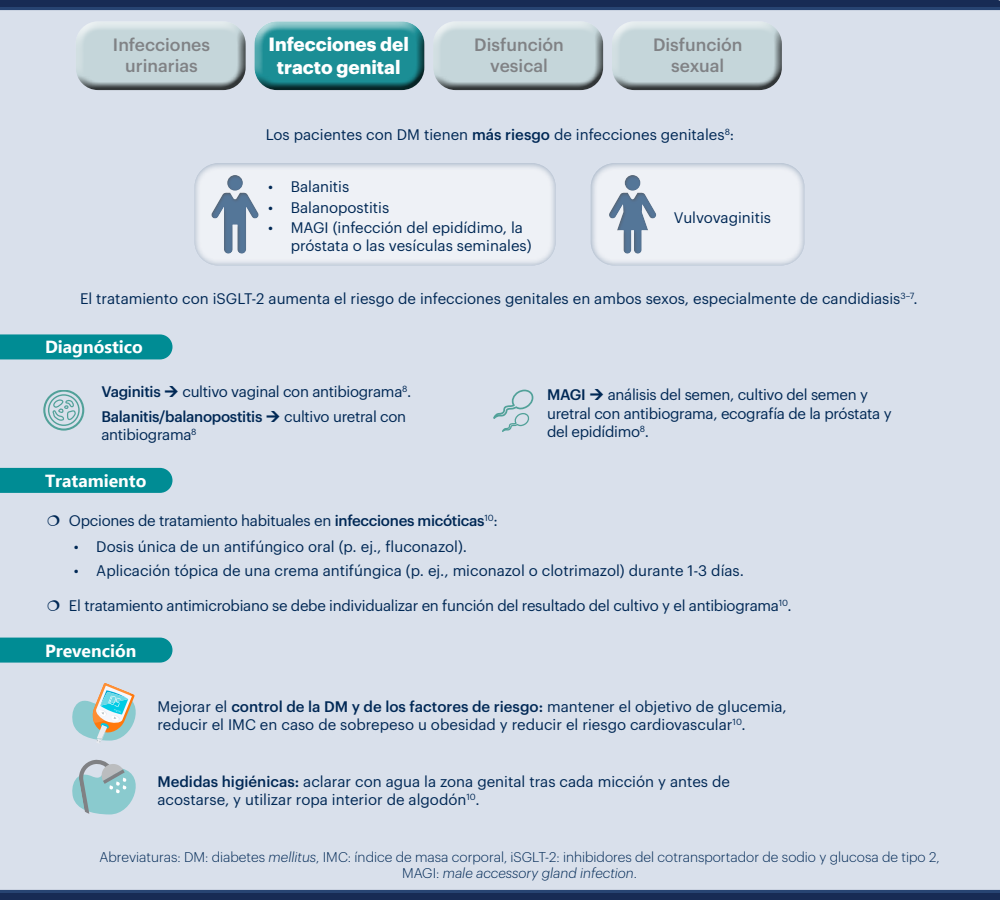
<style>
.page{position:relative;width:1000px;height:900px;background:#fff}
.page>*{position:absolute;margin:0;border:0;box-sizing:border-box;transform-origin:0 0}
.t1{font:700 18.75px/22.5px "Graphik";color:#fff;text-align:center}
.t2{font:500 17.5px/21px "Graphik";color:#808285;text-align:center}
.t3{font:700 17.5px "Ebrima";color:#fff}
.t4{font:15px/18px "Graphik";color:#002855}
.t5{font:15px/18.8px "Graphik";letter-spacing:-.02em;color:#002855}
.t6{font:500 15px "Graphik";letter-spacing:-.02em;color:#002855}
.t7{font:300 13.75px/16.5px "Graphik";color:#002855;text-align:center}
.s1{font-weight:500}
.s2{font-style:italic}
</style>
<div class="page">
<div style="left:0;top:0;width:1000px;height:7px;background:#172b54"></div>
<div style="left:0;top:893px;width:1000px;height:7px;background:#172b54"></div>
<div style="left:0;top:7px;width:1000px;height:886px;background:#d9e0eb"></div>
<div style="left:72px;top:27px;width:183px;height:71px;background:#000;opacity:.75"></div>
<div style="left:429px;top:27px;width:183px;height:71px;background:#000;opacity:.75"></div>
<div style="left:245px;top:12px;width:183px;height:72px;background:#fff;opacity:.75"></div>
<div style="left:250px;top:27px;width:183px;height:71px;background:#000;opacity:.75"></div>
<div style="left:603px;top:12px;width:183px;height:72px;background:#d9e0eb"></div>
<div style="left:608px;top:27px;width:183px;height:71px;background:#000;opacity:.75"></div>
<div style="left:0;top:334px;width:172px;height:25px;background:#008c94"></div>
<div style="left:0;top:468px;width:172px;height:25px;background:#008c94"></div>
<div style="left:0;top:638px;width:172px;height:25px;background:#008c94"></div>
<div style="left:184px;top:154px;width:383px;height:113px;background:#002855;opacity:.75"></div>
<div style="left:201px;top:166px;width:71px;height:88px;background:#000;opacity:.75"></div>
<div style="left:580px;top:154px;width:236px;height:113px;background:#002855;opacity:.75"></div>
<div style="left:597px;top:166px;width:71px;height:88px;background:#000;opacity:.75"></div>
<svg style="left:43px;top:390px;width:41px;height:41px"></svg>
<svg style="left:493px;top:390px;width:41px;height:42px"></svg>
<svg style="left:72px;top:759px;width:64px;height:56px"></svg>
<svg style="left:72px;top:683px;width:64px;height:60px"></svg>
<p class="t1" style="left:268px;top:32px;width:142px">Infecciones del tracto genital</p>
<p class="t2" style="left:653px;top:33px;width:91px">Disfunción sexual</p>
<p class="t2" style="left:113px;top:33px;width:99px">Infecciones urinarias</p>
<p class="t2" style="left:474px;top:33px;width:91px">Disfunción vesical</p>
<p class="t4" style="left:266px;top:124px;width:470px">Los pacientes con DM tienen <span class="s1">más riesgo</span> de infecciones genitales<sup>8</sup>:</p>
<p class="t4" style="left:268px;top:177px;width:83px">• Balanitis</p>
<p class="t4" style="left:268px;top:197px;width:123px">• Balanopostitis</p>
<p class="t4" style="left:291px;top:218px;width:242px;text-indent:-22px">• MAGI (infección del epidídimo, la próstata o las vesículas seminales)</p>
<p class="t4" style="left:674px;top:208px;width:99px">Vulvovaginitis</p>
<p class="t4" style="left:80px;top:288px;width:839px">El tratamiento con iSGLT-2 aumenta el riesgo de infecciones genitales en ambos sexos, especialmente de candidiasis<sup>3–7</sup>.</p>
<p class="t3" style="left:45px;top:333px;width:99px">Diagnóstico</p>
<p class="t5" style="left:101px;top:378px;width:311px;line-height:25px;text-indent:81px">cultivo vaginal con antibiograma<sup>8</sup>.<br><span class="s1">Balanitis/balanopostitis</span></p>
<p class="t6" style="left:101px;top:380px;width:61px">Vaginitis</p>
<p class="t5" style="left:284px;top:406px;width:124px">cultivo uretral con</p>
<p class="t5" style="left:101px;top:424px;width:97px">antibiograma<sup>8</sup></p>
<p class="t3" style="left:45px;top:467px;width:103px">Tratamiento</p>
<p class="t5" style="left:69px;top:510px;width:430px">Opciones de tratamiento habituales en <span class="s1">infecciones micóticas</span><sup>10</sup>:</p>
<p class="t5" style="left:547px;top:384px;width:346px;text-indent:61px">análisis del semen, cultivo del semen y uretral con antibiograma, ecografía de la próstata y del epidídimo<sup>8</sup>.</p>
<p class="t6" style="left:547px;top:383px;width:40px">MAGI</p>
<p class="t4" style="left:74px;top:537px;width:395px">• Dosis única de un antifúngico oral (p. ej., fluconazol).</p>
<p class="t4" style="left:74px;top:561px;width:672px">• Aplicación tópica de una crema antifúngica (p. ej., miconazol o clotrimazol) durante 1-3 días.</p>
<p class="t5" style="left:69px;top:595px;width:724px">El tratamiento antimicrobiano se debe individualizar en función del resultado del cultivo y el antibiograma<sup>10</sup>.</p>
<p class="t3" style="left:45px;top:637px;width:93px">Prevención</p>
<p class="t4" style="left:157px;top:697px;width:631px">Mejorar el <span class="s1">control de la DM y de los factores de riesgo:</span> mantener el objetivo de glucemia, reducir el IMC en caso de sobrepeso u obesidad y reducir el riesgo cardiovascular<sup>10</sup>.</p>
<p class="t4" style="left:158px;top:771px;width:574px"><span class="s1">Medidas higiénicas:</span> aclarar con agua la zona genital tras cada micción y antes de acostarse, y utilizar ropa interior de algodón<sup>10</sup>.</p>
<p class="t7" style="left:100px;top:848px;width:842px">Abreviaturas: DM: diabetes <span class="s2">mellitus</span>, IMC: índice de masa corporal, iSGLT-2: inhibidores del cotransportador de sodio y glucosa de tipo 2,<br>MAGI: <span class="s2">male accessory gland infection</span>.</p>
</div>
